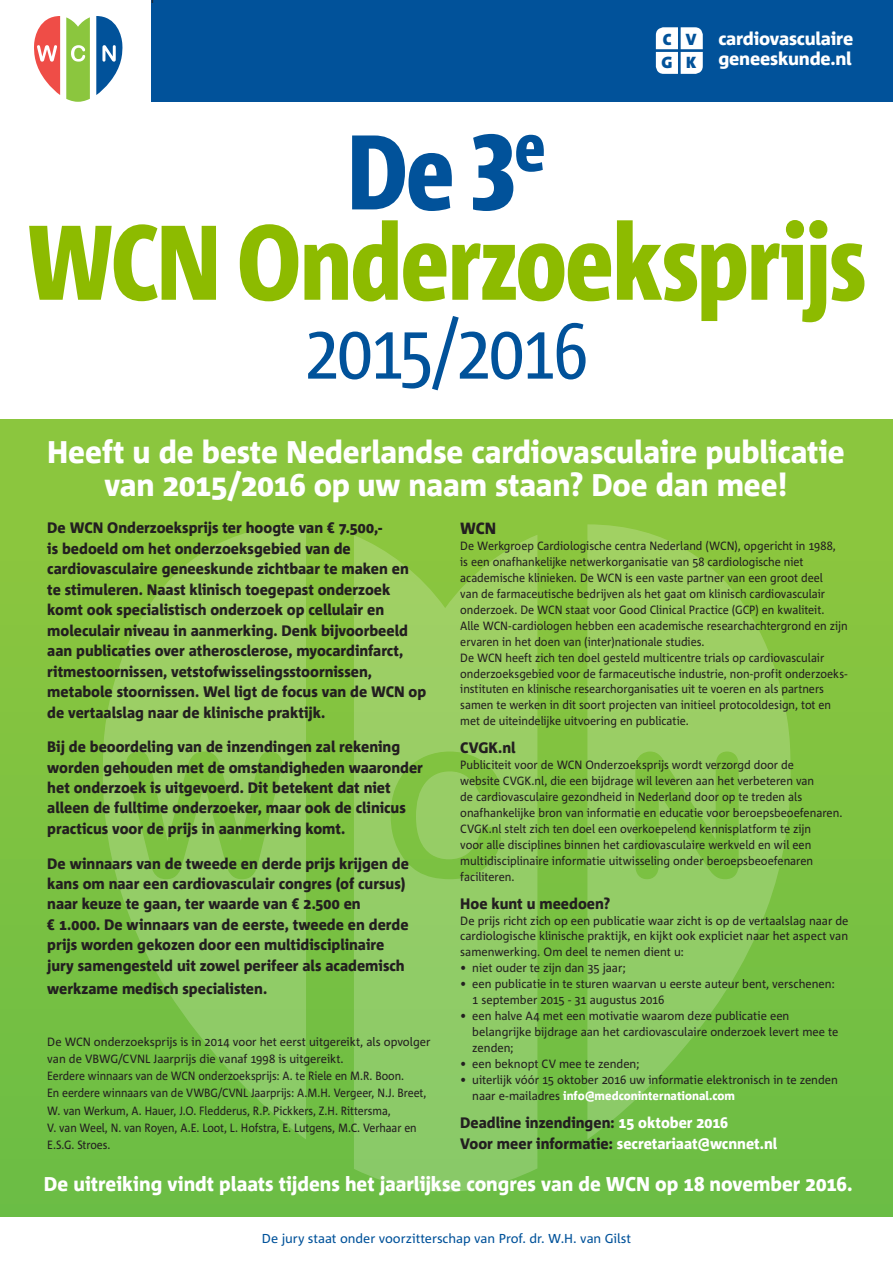
<style>
.page{position:relative;width:893px;height:1263px;background:#fff}
.page>*{position:absolute;margin:0;border:0;box-sizing:border-box;transform-origin:0 0}
.t1{font:800 105.9px "Corpid Cd LF";letter-spacing:-.015em;color:#8dbb00}
.t2{font:800 105.9px "Corpid Cd LF";color:#01529a}
.t3{font:78.82px "Corpid Cd";letter-spacing:-.035em;color:#01529a}
.t4{font:800 31.28px "Corpid";letter-spacing:-.01em;color:#fff;scale:.95 1}
.t5{font:800 19.95px "Corpid";letter-spacing:-.005em;color:#fff;scale:.95 1}
.t6{font:800 18px "Corpid";letter-spacing:-.015em;color:#fff}
.t7{font:900 16.58px "The Sans B9";color:#01529a}
.t8{font:800 16.27px "Corpid";color:#231f20;scale:.95 1}
.t9{font:800 15.15px/20.5px "Corpid";color:#231f20;scale:.95 1}
.t10{font:800 15.15px "Corpid";color:#fff;scale:.95 1}
.t11{font:12.98px "Corpid";letter-spacing:-.005em;color:#01529a}
.t12{font:12px/16px "Corpid";color:#231f20;scale:.92 1}
.t13{font:12px/16px "Corpid";color:#231f20;scale:.95 1}
.t14{font:12px/16px "Corpid";color:#231f20;scale:.93 1}
.t15{font:12px/17.2px "Corpid";color:#231f20;scale:.9 1}
.s1{font-weight:800;color:#fff}
.s2{color:#fff}
.s3{color:#231f20}
</style>
<div class="page">
<div style="left:0;top:420px;width:893px;height:796px;background:linear-gradient(to bottom,#90c73d,#6cbd45)"></div>
<div style="left:151px;top:0;width:742px;height:102px;background:#01529a"></div>
<svg style="left:66px;top:17px;width:24px;height:85px;background:#9acd57"></svg>
<svg style="left:34px;top:16px;width:26px;height:79px"></svg>
<svg style="left:96px;top:16px;width:27px;height:79px"></svg>
<svg style="left:354px;top:535px;width:183px;height:657px;background:#92cb62"></svg>
<svg style="left:100px;top:524px;width:206px;height:615px;background:#8dc958"></svg>
<svg style="left:587px;top:524px;width:207px;height:615px;background:#8dc959"></svg>
<svg style="left:656px;top:27px;width:47px;height:47px;background:#d9e5f0"></svg>
<p class="t7" style="left:663px;top:30px;width:10px">C</p>
<p class="t7" style="left:662px;top:53px;width:13px">G</p>
<p class="t7" style="left:686px;top:30px;width:12px">V</p>
<p class="t7" style="left:686px;top:53px;width:12px">K</p>
<p class="t6" style="left:718px;top:29px;width:137px">cardiovasculaire</p>
<p class="t6" style="left:718px;top:49px;width:135px">geneeskunde.nl</p>
<p class="t2" style="left:347px;top:114px;width:200px">De 3<sup>e</sup></p>
<p class="t1" style="left:27px;top:205px;width:841px">WCN Onderzoeksprijs</p>
<p class="t3" style="left:305px;top:308px;width:285px">2015/2016</p>
<p class="t4" style="left:47px;top:435px;width:841px">Heeft u de beste Nederlandse cardiovasculaire publicatie</p>
<p class="t4" style="left:105px;top:468px;width:720px">van 2015/2016 op uw naam staan? Doe dan mee!</p>
<p class="t9" style="left:47px;top:518px;width:354px">De WCN Onderzoeksprijs ter hoogte van € 7.500,-</p>
<p class="t9" style="left:47px;top:538px;width:321px">is bedoeld om het onderzoeksgebied van de</p>
<p class="t9" style="left:47px;top:559px;width:400px">cardiovasculaire geneeskunde zichtbaar te maken en te stimuleren. Naast klinisch toegepast onderzoek komt ook specialistisch onderzoek op cellulair en moleculair niveau in aanmerking. Denk bijvoorbeeld aan publicaties over atherosclerose, myocardinfarct, ritmestoornissen, vetstofwisselingsstoornissen, metabole stoornissen. Wel ligt de focus van de WCN op de vertaalslag naar de klinische praktijk.</p>
<p class="t9" style="left:47px;top:737px;width:397px">Bij de beoordeling van de inzendingen zal rekening worden gehouden met de omstandigheden waaronder het onderzoek is uitgevoerd. Dit betekent dat niet alleen de fulltime onderzoeker, maar ook de clinicus practicus voor de prijs in aanmerking komt.</p>
<p class="t9" style="left:47px;top:853px;width:382px">De winnaars van de tweede en derde prijs krijgen de kans om naar een cardiovasculair congres (of cursus) naar keuze te gaan, ter waarde van € 2.500 en</p>
<p class="t9" style="left:47px;top:914px;width:382px">€ 1.000. De winnaars van de eerste, tweede en derde prijs worden gekozen door een multidisciplinaire jury samengesteld uit zowel perifeer als academisch</p>
<p class="t9" style="left:47px;top:978px;width:233px">werkzame medisch specialisten.</p>
<p class="t13" style="left:47px;top:1033px;width:405px;line-height:17.2px">De WCN onderzoeksprijs is in 2014 voor het eerst uitgereikt, als opvolger van de VBWG/CVNL Jaarprijs die vanaf 1998 is uitgereikt.</p>
<p class="t15" style="left:47px;top:1067px;width:398px">Eerdere winnaars van de WCN onderzoeksprijs: A. te Riele en M.R. Boon.</p>
<p class="t15" style="left:47px;top:1085px;width:423px">En eerdere winnaars van de VWBG/CVNL Jaarprijs: A.M.H. Vergeer, N.J. Breet,<br>W. van Werkum, A. Hauer, J.O. Fledderus, R.P. Pickkers, Z.H. Rittersma,</p>
<p class="t15" style="left:47px;top:1119px;width:412px">V. van Weel, N. van Royen, A.E. Loot, L. Hofstra, E. Lutgens, M.C. Verhaar en<br>E.S.G. Stroes.</p>
<p class="t8" style="left:460px;top:519px;width:39px">WCN</p>
<p class="t12" style="left:460px;top:538px;width:410px">De Werkgroep Cardiologische centra Nederland (WCN), opgericht in 1988,</p>
<p class="t12" style="left:460px;top:554px;width:398px">is een onafhankelijke netwerkorganisatie van 58 cardiologische niet academische klinieken. De WCN is een vaste partner van een groot deel van de farmaceutische bedrijven als het gaat om klinisch cardiovasculair onderzoek. De WCN staat voor Good Clinical Practice (GCP) en kwaliteit.</p>
<p class="t12" style="left:460px;top:618px;width:423px">Alle WCN-cardiologen hebben een academische researchachtergrond en zijn ervaren in het doen van (inter)nationale studies.</p>
<p class="t12" style="left:460px;top:649px;width:422px">De WCN heeft zich ten doel gesteld multicentre trials op cardiovasculair onderzoeksgebied voor de farmaceutische industrie, non-profit onderzoeks&shy;instituten en klinische researchorganisaties uit te voeren en als partners samen te werken in dit soort projecten van initieel protocoldesign, tot en met de uiteindelijke uitvoering en publicatie.</p>
<p class="t9" style="left:460px;top:738px;width:60px">CVGK.nl</p>
<p class="t14" style="left:460px;top:757px;width:412px">Publiciteit voor de WCN Onderzoeksprijs wordt verzorgd door de<br>website CVGK.nl, die een bijdrage wil leveren aan het verbeteren van<br>de cardiovasculaire gezondheid in Nederland door op te treden als onafhankelijke bron van informatie en educatie voor beroepsbeoefenaren.<br>CVGK.nl stelt zich ten doel een overkoepelend kennisplatform te zijn<br>voor alle disciplines binnen het cardiovasculaire werkveld en wil een multidisciplinaire informatie uitwisseling onder beroepsbeoefenaren faciliteren.</p>
<p class="t9" style="left:460px;top:893px;width:159px">Hoe kunt u meedoen?</p>
<p class="t13" style="left:460px;top:912px;width:410px;text-align:justify">De prijs richt zich op een publicatie waar zicht is op de vertaalslag naar de cardiologische klinische praktijk, en kijkt ook expliciet naar het aspect van samenwerking. Om deel te nemen dient u:</p>
<p class="t13" style="left:460px;top:960px;width:176px">• niet ouder te zijn dan 35 jaar;</p>
<p class="t13" style="left:472px;top:976px;width:383px;text-indent:-12px">• een publicatie in te sturen waarvan u eerste auteur bent, verschenen:<br>1 september 2015 - 31 augustus 2016</p>
<p class="t13" style="left:472px;top:1008px;width:387px;text-indent:-12px">• een halve A4 met een motivatie waarom deze publicatie een belangrijke bijdrage aan het cardiovasculaire onderzoek levert mee te zenden;</p>
<p class="t13" style="left:460px;top:1056px;width:190px">• een beknopt CV mee te zenden;</p>
<p class="t13" style="left:472px;top:1072px;width:386px;text-indent:-12px">• uiterlijk vóór 15 oktober 2016 uw informatie elektronisch in te zenden naar e-mailadres <span class="s1">info@medconinternational.com</span></p>
<p class="t9" style="left:460px;top:1112px;width:283px">Deadline inzendingen: <span class="s2">15 oktober 2016</span></p>
<p class="t10" style="left:460px;top:1135px;width:335px"><span class="s3">Voor meer informatie:</span> secretariaat@wcnnet.nl</p>
<p class="t5" style="left:44px;top:1173px;width:853px">De uitreiking vindt plaats tijdens het jaarlijkse congres van de WCN op 18 november 2016.</p>
<p class="t11" style="left:262px;top:1231px;width:371px">De jury staat onder voorzitterschap van Prof. dr. W.H. van Gilst</p>
</div>
